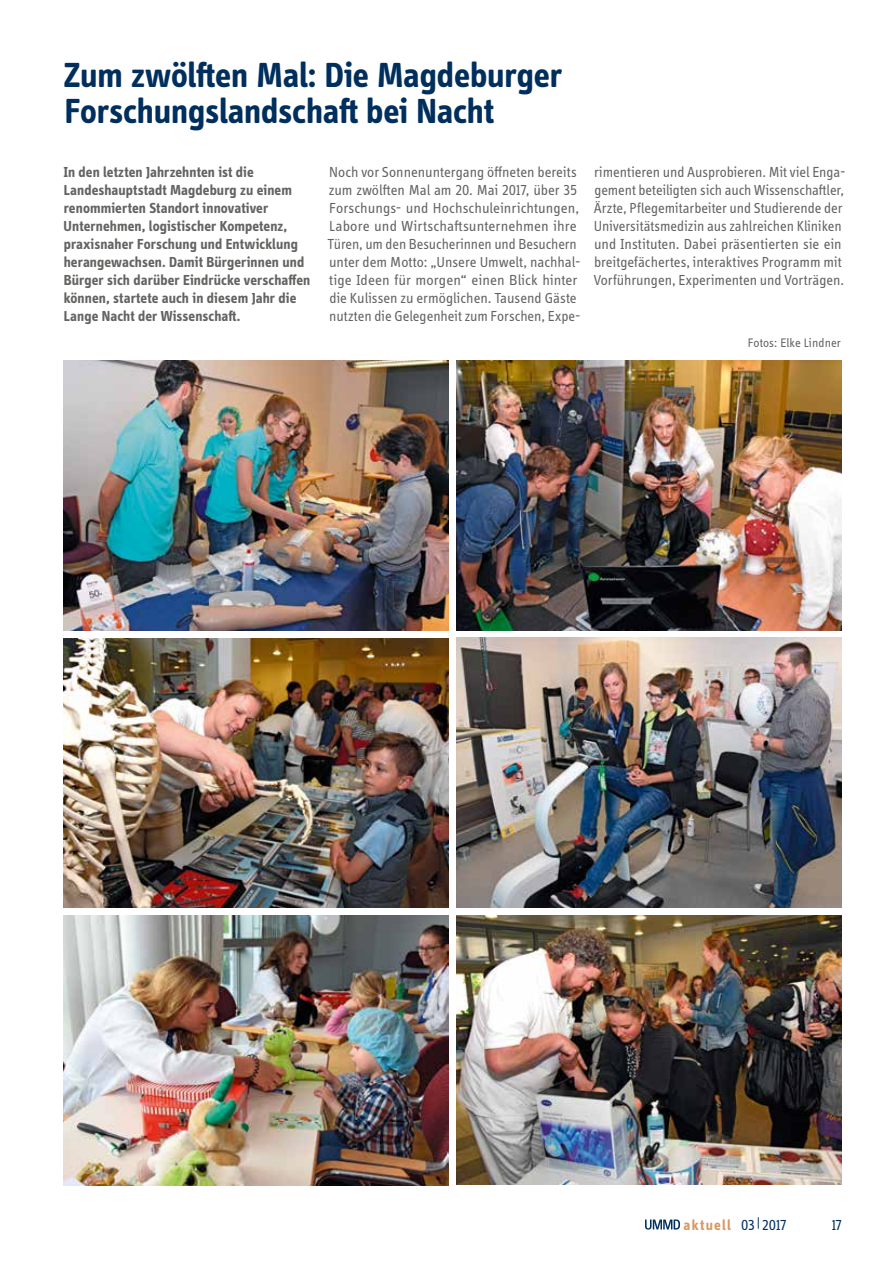
<style>
.page{position:relative;width:893px;height:1263px;background:#fff}
.page>*{position:absolute;margin:0;border:0;box-sizing:border-box;transform-origin:0 0}
.t1{font:700 36px/36px "Info Display OT";letter-spacing:-.005em;color:#002f5d}
.t2{font:15px/18px "Info Display OT";color:#636362}
.t3{font:700 15px/18px "Info Display OT";letter-spacing:.005em;color:#636362}
.t4{font:700 15px "Info Display OT";letter-spacing:.09em;color:#d79863}
.t5{font:15px "Info Display OT";color:#002f5d}
.t6{font:12.75px "Info Display OT";letter-spacing:.005em;color:#636362}
.s1{font-weight:400;color:#002f5d}
</style>
<div class="page">
<img style="left:64px;top:360px;width:385px;height:270px">
<img style="left:64px;top:638px;width:385px;height:270px">
<img style="left:64px;top:915px;width:385px;height:270px">
<img style="left:456px;top:638px;width:386px;height:270px">
<img style="left:456px;top:915px;width:386px;height:270px">
<img style="left:456px;top:360px;width:386px;height:270px">
<svg style="left:645px;top:1219px;width:35px;height:10px"></svg>
<h1 class="t1" style="left:63px;top:57px;width:500px">Zum zwölften Mal: Die Magdeburger<br>Forschungslandschaft bei Nacht</h1>
<p class="t3" style="left:64px;top:163px;width:248px">In den letzten Jahrzehnten ist die Landeshauptstadt Magdeburg zu einem renommierten Standort innovativer Unternehmen, logistischer Kompetenz, praxisnaher Forschung und Entwicklung herangewachsen. Damit Bürgerinnen und Bürger sich darüber Eindrücke verschaffen können, startete auch in diesem Jahr die Lange Nacht der Wissenschaft.</p>
<p class="t2" style="left:328px;top:163px;width:255px">Noch vor Sonnenuntergang öffneten bereits zum zwölften Mal am 20. Mai 2017, über 35<br>Forschungs- und Hochschuleinrichtungen, Labore und Wirtschaftsunternehmen ihre Türen, um den Besucherinnen und Besuchern unter dem Motto: „Unsere Umwelt, nachhal&shy;tige Ideen für morgen“ einen Blick hinter die Kulissen zu ermöglichen. Tausend Gäste nutzten die Gelegenheit zum Forschen, Expe-</p>
<p class="t2" style="left:594px;top:163px;width:253px">rimentieren und Ausprobieren. Mit viel Enga&shy;gement beteiligten sich auch Wissenschaftler, Ärzte, Pflegemitarbeiter und Studierende der Universitätsmedizin aus zahlreichen Kliniken und Instituten. Dabei präsentierten sie ein breitgefächertes, interaktives Programm mit Vorführungen, Experimenten und Vorträgen.</p>
<p class="t6" style="left:748px;top:336px;width:95px">Fotos: Elke Lindner</p>
<p class="t4" style="left:684px;top:1215px;width:105px">aktuell <span class="s1">03|2017</span></p>
<p class="t5" style="left:832px;top:1216px;width:12px">17</p>
</div>
